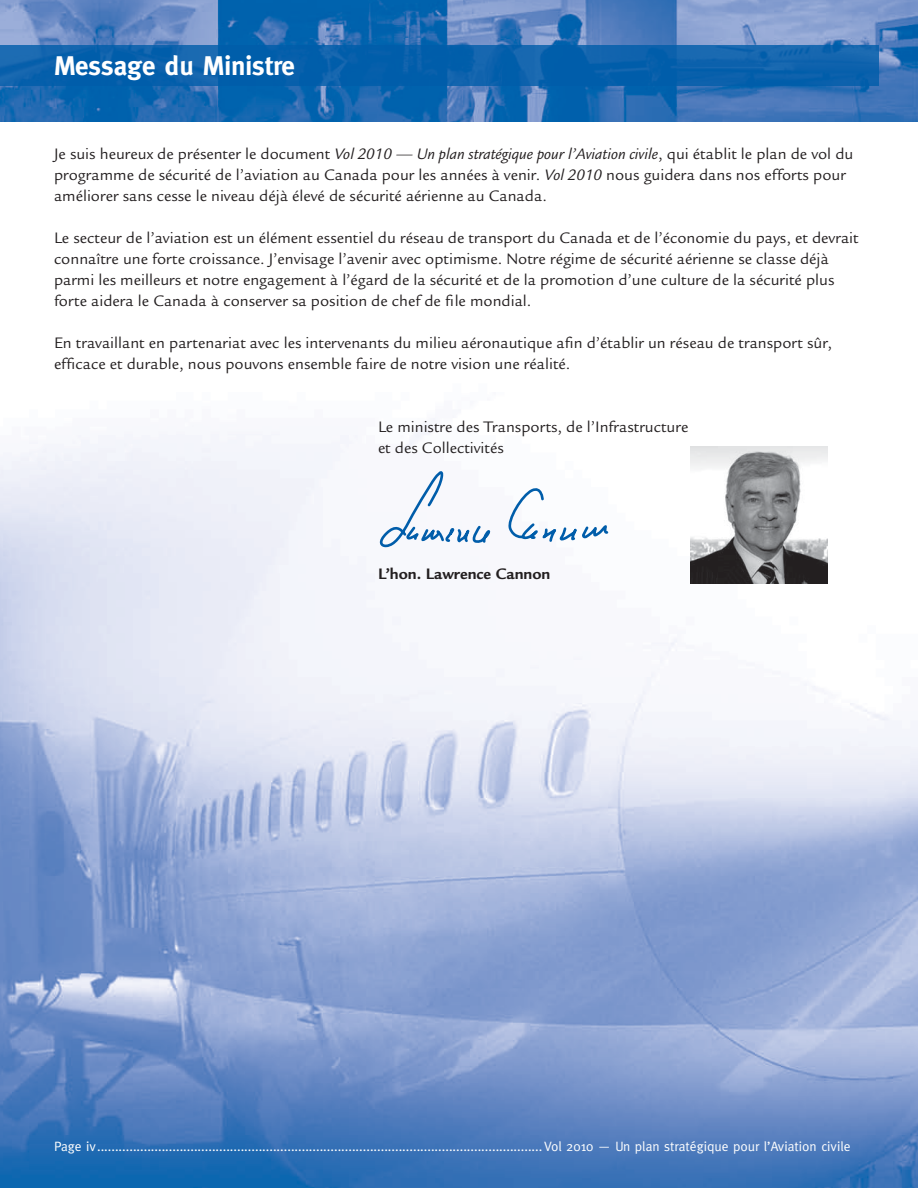
<style>
.page{position:relative;width:918px;height:1188px;background:#fff}
.page>*{position:absolute;margin:0;border:0;box-sizing:border-box;transform-origin:0 0}
.t1{font:700 27px "Meta";color:#fff}
.t2{font:16.5px/21px "Legacy Sans Std";color:#231f20}
.t3{font:700 16.5px "Legacy Sans Std";color:#231f20}
.t4{font:13.5px "Meta";color:#fff}
.s1{font-style:italic}
</style>
<div class="page">
<img style="left:0;top:418px;width:918px;height:770px">
<img style="left:0;top:0;width:918px;height:122px">
<svg style="left:0;top:45px;width:879px;height:41px;fill:#065fab"></svg>
<img style="left:691px;top:447px;width:136px;height:136px">
<svg style="left:380px;top:471px;width:228px;height:76px"></svg>
<h1 class="t1" style="left:54px;top:50px;width:243px">Message du Ministre</h1>
<p class="t2" style="left:54px;top:143px;width:801px">Je suis heureux de présenter le document <span class="s1">Vol 2010 — Un plan stratégique pour l’Aviation civile</span>, qui établit le plan de vol du programme de sécurité de l’aviation au Canada pour les années à venir. <span class="s1">Vol 2010</span> nous guidera dans nos efforts pour améliorer sans cesse le niveau déjà élevé de sécurité aérienne au Canada.</p>
<p class="t2" style="left:54px;top:227px;width:806px">Le secteur de l’aviation est un élément essentiel du réseau de transport du Canada et de l’économie du pays, et devrait connaître une forte croissance. J’envisage l’avenir avec optimisme. Notre régime de sécurité aérienne se classe déjà parmi les meilleurs et notre engagement à l’égard de la sécurité et de la promotion d’une culture de la sécurité plus forte aidera le Canada à conserver sa position de chef de file mondial.</p>
<p class="t2" style="left:54px;top:332px;width:780px">En travaillant en partenariat avec les intervenants du milieu aéronautique afin d’établir un réseau de transport sûr, efficace et durable, nous pouvons ensemble faire de notre vision une réalité.</p>
<p class="t2" style="left:378px;top:416px;width:312px">Le ministre des Transports, de l’Infrastructure et des Collectivités</p>
<p class="t3" style="left:378px;top:564px;width:174px">L’hon. Lawrence Cannon</p>
<p class="t4" style="left:54px;top:1139px;width:798px">Page iv............................................................................................................................Vol 2010 — Un plan stratégique pour l’Aviation civile</p>
</div>
